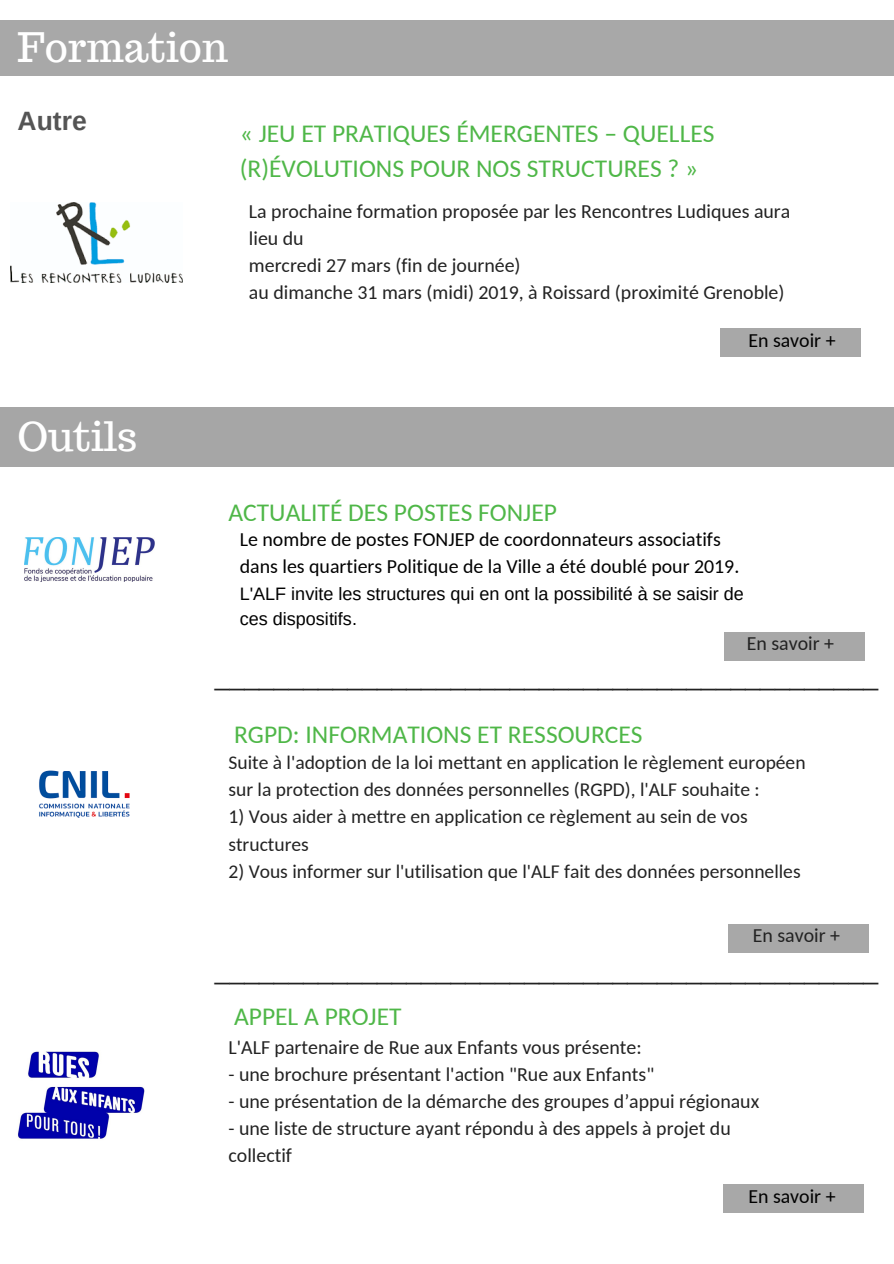
<style>
.page{position:relative;width:894px;height:1264px;background:#fff}
.page>*{position:absolute;margin:0;border:0;box-sizing:border-box;transform-origin:0 0}
.t1{font:39.75px "Trocchi";color:#fff}
.t2{font:26.55px "Arimo";color:#222}
.t3{font:700 26.55px "Arimo";color:#545454}
.t4{font:25.5px/35px "Carlito";color:#4fb748}
.t5{font:19.8px/27px "Carlito";color:#222}
.t6{font:19.8px/27px "Carlito";color:#000}
.t7{font:19.5px/27.3px "Carlito";color:#222}
.t8{font:18px/24.8px "Arimo";color:#000}
</style>
<div class="page">
<div style="left:0;top:20px;width:893px;height:55px;background:#a8a8a8"></div>
<div style="left:723px;top:1183px;width:140px;height:28px;background:#a8a8a8"></div>
<div style="left:720px;top:328px;width:140px;height:29px;background:#a8a8a8"></div>
<img style="left:10px;top:202px;width:173px;height:80px">
<div style="left:0;top:408px;width:893px;height:58px;background:#a6a6a6"></div>
<img style="left:24px;top:537px;width:131px;height:44px">
<div style="left:724px;top:632px;width:140px;height:28px;background:#a8a8a8"></div>
<div style="left:728px;top:924px;width:140px;height:28px;background:#a8a8a8"></div>
<img style="left:39px;top:770px;width:91px;height:48px">
<img style="left:18px;top:1051px;width:126px;height:88px">
<h1 class="t1" style="left:18px;top:21px;width:212px">Formation</h1>
<h2 class="t3" style="left:18px;top:106px;width:71px">Autre</h2>
<p class="t4" style="left:240px;top:118px;width:476px">« JEU ET PRATIQUES ÉMERGENTES – QUELLES (R)ÉVOLUTIONS POUR NOS STRUCTURES ? »</p>
<p class="t5" style="left:249px;top:200px;width:543px">La prochaine formation proposée par les Rencontres Ludiques aura lieu du<br>mercredi 27 mars (fin de journée)<br>au dimanche 31 mars (midi) 2019, à Roissard (proximité Grenoble)</p>
<p class="t6" style="left:748px;top:328px;width:89px">En savoir +</p>
<h1 class="t1" style="left:18px;top:411px;width:121px">Outils</h1>
<p class="t4" style="left:228px;top:496px;width:330px">ACTUALITÉ DES POSTES FONJEP</p>
<p class="t6" style="left:240px;top:527px;width:501px">Le nombre de postes FONJEP de coordonnateurs associatifs dans les quartiers Politique de la Ville a été doublé pour 2019.</p>
<p class="t8" style="left:240px;top:581px;width:505px">L'ALF invite les structures qui en ont la possibilité à se saisir de ces dispositifs.</p>
<p class="t5" style="left:746px;top:632px;width:89px">En savoir +</p>
<h2 class="t2" style="left:215px;top:660px;width:664px">_____________________________________________</h2>
<p class="t4" style="left:234px;top:719px;width:410px">RGPD: INFORMATIONS ET RESSOURCES</p>
<p class="t7" style="left:228px;top:750px;width:578px">Suite à l'adoption de la loi mettant en application le règlement européen sur la protection des données personnelles (RGPD), l'ALF souhaite :</p>
<p class="t7" style="left:228px;top:804px;width:520px">1) Vous aider à mettre en application ce règlement au sein de vos structures</p>
<p class="t7" style="left:228px;top:859px;width:573px">2) Vous informer sur l'utilisation que l'ALF fait des données personnelles</p>
<p class="t5" style="left:752px;top:923px;width:89px">En savoir +</p>
<h2 class="t2" style="left:215px;top:955px;width:664px">_____________________________________________</h2>
<p class="t4" style="left:234px;top:1000px;width:169px">APPEL A PROJET</p>
<p class="t5" style="left:228px;top:1035px;width:414px">L'ALF partenaire de Rue aux Enfants vous présente:</p>
<p class="t5" style="left:228px;top:1062px;width:427px">- une brochure présentant l'action "Rue aux Enfants"</p>
<p class="t5" style="left:228px;top:1089px;width:532px">- une présentation de la démarche des groupes d’appui régionaux</p>
<p class="t5" style="left:228px;top:1116px;width:503px">- une liste de structure ayant répondu à des appels à projet du collectif</p>
<p class="t6" style="left:748px;top:1184px;width:89px">En savoir +</p>
</div>
